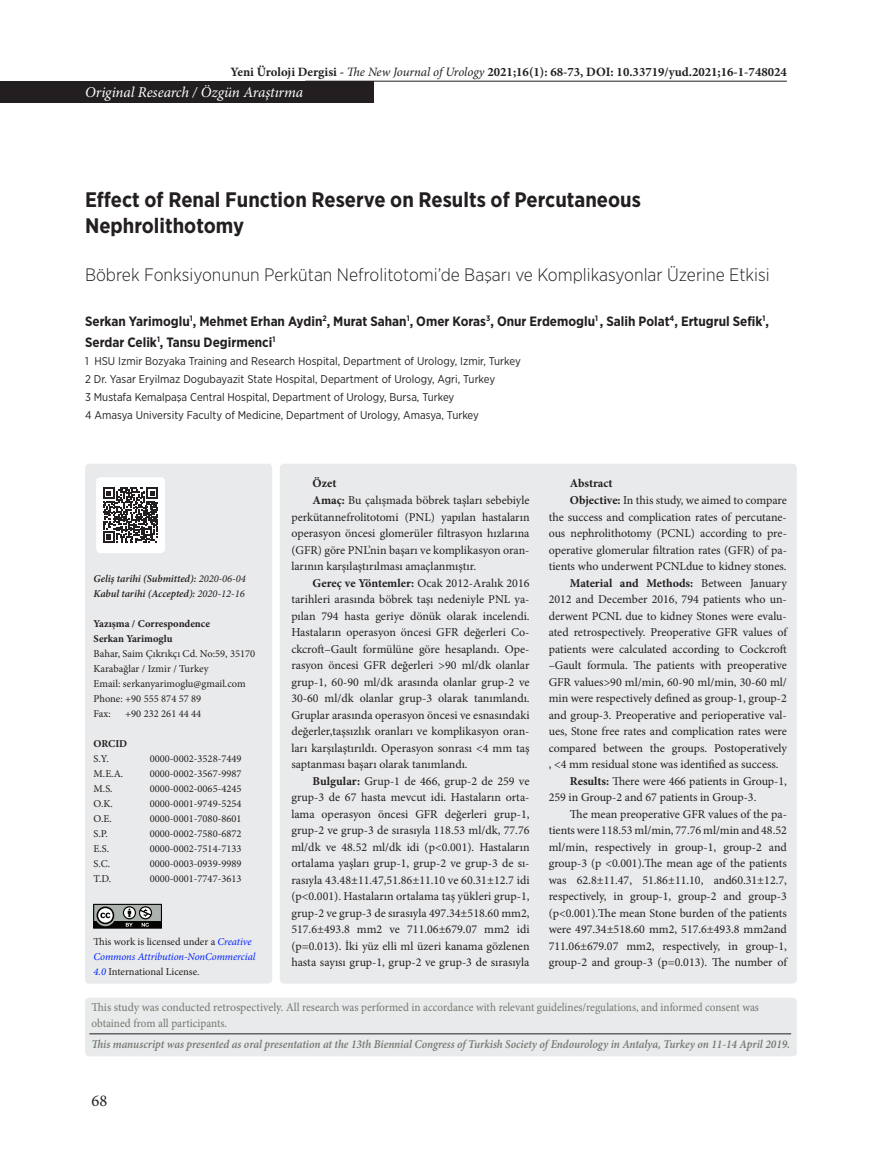
<style>
.page{position:relative;width:872px;height:1170px;background:#fff}
.page>*{position:absolute;margin:0;border:0;box-sizing:border-box;transform-origin:0 0}
.t1{font:700 21px/25.5px "Gotham Narrow";color:#231f20}
.t2{font:300 18px "Gotham Narrow";color:#231f20}
.t3{font:16.5px "Minion Pro";color:#231f20}
.t4{font:italic 15px "Minion Pro";letter-spacing:-.01em;color:#fff}
.t5{font:700 13.5px/21px "Gotham Narrow";color:#231f20}
.t6{font:700 12.75px "Minion Pro";color:#231f20}
.t7{font:12px "Minion Pro";color:#231f20}
.t8{font:12px/16.5px "Minion Pro";color:#717971}
.t9{font:italic 600 12px "Minion Pro";letter-spacing:-.005em;color:#717971;scale:.94 1}
.t10{font:700 12px "Minion Pro";color:#231f20}
.t11{font:11.25px/18px "Gotham Narrow";color:#231f20}
.t12{font:10.5px/15px "Minion Pro";color:#231f20}
.t13{font:italic 600 10.5px/15px "Minion Pro";letter-spacing:-.01em;color:#231f20}
.t14{font:700 10.5px/15px "Minion Pro";color:#231f20}
.s1{font-weight:400;font-style:italic}
.s2{font-weight:400}
.s3{font-style:italic;color:#02f}
.s4{font-weight:700}
</style>
<div class="page">
<div style="left:85px;top:997px;width:712px;height:59px;background:#e9eaeb;border-radius:4px"></div>
<div style="left:0;top:81px;width:373px;height:21px;background:#231f20"></div>
<hr style="left:305px;top:81px;width:482px;height:1px;background:#231f20">
<div style="left:85px;top:463px;width:187px;height:520px;background:#e9eaeb;border-radius:4px"></div>
<div style="left:280px;top:463px;width:517px;height:520px;background:#e9eaeb;border-radius:4px"></div>
<div style="left:96px;top:477px;width:69px;height:76px;background:#fff;border-radius:4px"></div>
<svg style="left:103px;top:487px;width:55px;height:56px"></svg>
<svg style="left:94px;top:906px;width:68px;height:23px"></svg>
<div style="left:93px;top:904px;width:69px;height:24px;border:1px solid #000"></div>
<hr style="left:89px;top:1033px;width:702px;height:1px;background:#231f20">
<p class="t6" style="left:231px;top:63px;width:558px">Yeni Üroloji Dergisi - <span class="s1">The New Journal of Urology</span> 2021;16(1): 68-73, DOI: 10.33719/yud.2021;16-1-748024</p>
<p class="t4" style="left:85px;top:82px;width:220px">Original Research / Özgün Araştırma</p>
<h1 class="t1" style="left:85px;top:187px;width:557px">Effect of Renal Function Reserve on Results of Percutaneous<br>Nephrolithotomy</h1>
<h2 class="t2" style="left:85px;top:263px;width:686px">Böbrek Fonksiyonunun Perkütan Nefrolitotomi’de Başarı ve Komplikasyonlar Üzerine Etkisi</h2>
<p class="t5" style="left:85px;top:310px;width:685px">Serkan Yarimoglu<sup>1</sup>, Mehmet Erhan Aydin<sup>2</sup>, Murat Sahan<sup>1</sup>, Omer Koras<sup>3</sup>, Onur Erdemoglu<sup>1</sup> , Salih Polat<sup>4</sup>, Ertugrul Sefik<sup>1</sup>,<br>Serdar Celik<sup>1</sup>, Tansu Degirmenci<sup>1</sup></p>
<p class="t11" style="left:85px;top:351px;width:437px">1 HSU Izmir Bozyaka Training and Research Hospital, Department of Urology, Izmir, Turkey 2 Dr. Yasar Eryilmaz Dogubayazit State Hospital, Department of Urology, Agri, Turkey<br>3 Mustafa Kemalpaşa Central Hospital, Department of Urology, Bursa, Turkey<br>4 Amasya University Faculty of Medicine, Department of Urology, Amasya, Turkey</p>
<p class="t13" style="left:94px;top:571px;width:154px">Geliş tarihi (Submitted): <span class="s2">2020-06-04<br></span>Kabul tarihi (Accepted): <span class="s2">2020-12-16</span></p>
<p class="t14" style="left:94px;top:616px;width:118px">Yazışma / Correspondence<br>Serkan Yarimoglu</p>
<p class="t12" style="left:94px;top:646px;width:163px">Bahar, Saim Çıkrıkçı Cd. No:59, 35170<br>Karabağlar / Izmir / Turkey<br>Email: serkanyarimoglu@gmail.com<br>Phone: +90 555 874 57 89<br>Fax:</p>
<p class="t12" style="left:125px;top:706px;width:78px">+90 232 261 44 44</p>
<p class="t14" style="left:94px;top:736px;width:35px">ORCID</p>
<p class="t12" style="left:94px;top:751px;width:31px">S.Y.<br>M.E.A.<br>M.S.<br>O.K.<br>O.E.<br>S.P.<br>E.S.<br>S.C.<br>T.D.</p>
<p class="t12" style="left:150px;top:751px;width:93px">0000-0002-3528-7449</p>
<p class="t12" style="left:150px;top:781px;width:93px">0000-0002-0065-4245</p>
<p class="t12" style="left:150px;top:811px;width:93px">0000-0001-7080-8601</p>
<p class="t12" style="left:150px;top:856px;width:93px">0000-0003-0939-9989</p>
<p class="t12" style="left:150px;top:766px;width:93px">0000-0002-3567-9987</p>
<p class="t12" style="left:150px;top:796px;width:93px">0000-0001-9749-5254</p>
<p class="t12" style="left:150px;top:826px;width:93px">0000-0002-7580-6872<br>0000-0002-7514-7133</p>
<p class="t12" style="left:150px;top:871px;width:93px">0000-0001-7747-3613</p>
<p class="t12" style="left:94px;top:934px;width:163px">This work is licensed under a <span class="s3">Creative<br>Commons Attribution-NonCommercial<br>4.0</span> International License.</p>
<p class="t10" style="left:313px;top:475px;width:25px">Özet</p>
<p class="t7" style="left:313px;top:492px;width:218px"><span class="s4">Amaç:</span> Bu çalışmada böbrek taşları sebebiyle</p>
<p class="t7" style="left:291px;top:508px;width:240px">perkütannefrolitotomi (PNL) yapılan hastaların</p>
<p class="t7" style="left:291px;top:525px;width:240px">operasyon öncesi glomerüler filtrasyon hızlarına</p>
<p class="t7" style="left:291px;top:541px;width:240px">(GFR) göre PNL’nin başarı ve komplikasyon oran-</p>
<p class="t7" style="left:291px;top:558px;width:186px">larının karşılaştırılması amaçlanmıştır.</p>
<p class="t7" style="left:313px;top:574px;width:218px"><span class="s4">Gereç ve Yöntemler:</span> Ocak 2012-Aralık 2016</p>
<p class="t7" style="left:291px;top:591px;width:240px">tarihleri arasında böbrek taşı nedeniyle PNL ya-</p>
<p class="t7" style="left:291px;top:607px;width:240px">pılan 794 hasta geriye dönük olarak incelendi.</p>
<p class="t7" style="left:291px;top:624px;width:240px">Hastaların operasyon öncesi GFR değerleri Co-</p>
<p class="t7" style="left:291px;top:640px;width:240px">ckcroft–Gault formülüne göre hesaplandı. Ope-</p>
<p class="t7" style="left:291px;top:657px;width:240px">rasyon öncesi GFR değerleri &gt;90 ml/dk olanlar</p>
<p class="t7" style="left:291px;top:673px;width:240px">grup-1, 60-90 ml/dk arasında olanlar grup-2 ve</p>
<p class="t7" style="left:291px;top:690px;width:240px">30-60 ml/dk olanlar grup-3 olarak tanımlandı.</p>
<p class="t7" style="left:291px;top:706px;width:240px">Gruplar arasında operasyon öncesi ve esnasındaki</p>
<p class="t7" style="left:291px;top:723px;width:240px">değerler,taşsızlık oranları ve komplikasyon oran-</p>
<p class="t7" style="left:291px;top:739px;width:240px">ları karşılaştırıldı. Operasyon sonrası &lt;4 mm taş</p>
<p class="t7" style="left:291px;top:756px;width:178px">saptanması başarı olarak tanımlandı.</p>
<p class="t7" style="left:313px;top:772px;width:218px"><span class="s4">Bulgular:</span> Grup-1 de 466, grup-2 de 259 ve</p>
<p class="t7" style="left:291px;top:789px;width:240px">grup-3 de 67 hasta mevcut idi. Hastaların orta-</p>
<p class="t7" style="left:291px;top:805px;width:240px">lama operasyon öncesi GFR değerleri grup-1,</p>
<p class="t7" style="left:291px;top:822px;width:240px">grup-2 ve grup-3 de sırasıyla 118.53 ml/dk, 77.76</p>
<p class="t7" style="left:291px;top:838px;width:240px">ml/dk ve 48.52 ml/dk idi (p&lt;0.001). Hastaların</p>
<p class="t7" style="left:291px;top:855px;width:240px">ortalama yaşları grup-1, grup-2 ve grup-3 de sı-</p>
<p class="t7" style="left:291px;top:871px;width:240px">rasıyla 43.48±11.47,51.86±11.10 ve 60.31±12.7 idi</p>
<p class="t7" style="left:291px;top:888px;width:240px">(p&lt;0.001). Hastaların ortalama taş yükleri grup-1,</p>
<p class="t7" style="left:291px;top:904px;width:240px">grup-2 ve grup-3 de sırasıyla 497.34±518.60 mm2,</p>
<p class="t7" style="left:291px;top:921px;width:240px">517.6±493.8 mm2 ve 711.06±679.07 mm2 idi</p>
<p class="t7" style="left:291px;top:937px;width:240px">(p=0.013). İki yüz elli ml üzeri kanama gözlenen</p>
<p class="t7" style="left:291px;top:954px;width:240px">hasta sayısı grup-1, grup-2 ve grup-3 de sırasıyla</p>
<p class="t10" style="left:570px;top:475px;width:44px">Abstract</p>
<p class="t7" style="left:570px;top:492px;width:218px"><span class="s4">Objective:</span> In this study, we aimed to compare</p>
<p class="t7" style="left:548px;top:508px;width:240px">the success and complication rates of percutane-</p>
<p class="t7" style="left:548px;top:525px;width:240px">ous nephrolithotomy (PCNL) according to pre-</p>
<p class="t7" style="left:548px;top:541px;width:240px">operative glomerular filtration rates (GFR) of pa-</p>
<p class="t7" style="left:548px;top:558px;width:239px">tients who underwent PCNLdue to kidney stones.</p>
<p class="t10" style="left:570px;top:574px;width:218px">Material and Methods: <span class="s2">Between January</span></p>
<p class="t7" style="left:548px;top:591px;width:240px">2012 and December 2016, 794 patients who un-</p>
<p class="t7" style="left:548px;top:607px;width:240px">derwent PCNL due to kidney Stones were evalu-</p>
<p class="t7" style="left:548px;top:624px;width:240px">ated retrospectively. Preoperative GFR values of</p>
<p class="t7" style="left:548px;top:640px;width:240px">patients were calculated according to Cockcroft</p>
<p class="t7" style="left:548px;top:657px;width:240px">–Gault formula. The patients with preoperative</p>
<p class="t7" style="left:548px;top:673px;width:240px">GFR values&gt;90 ml/min, 60-90 ml/min, 30-60 ml/</p>
<p class="t7" style="left:548px;top:690px;width:240px">min were respectively defined as group-1, group-2</p>
<p class="t7" style="left:548px;top:706px;width:240px">and group-3. Preoperative and perioperative val-</p>
<p class="t7" style="left:548px;top:723px;width:240px">ues, Stone free rates and complication rates were</p>
<p class="t7" style="left:548px;top:739px;width:240px">compared between the groups. Postoperatively</p>
<p class="t7" style="left:548px;top:756px;width:231px">, &lt;4 mm residual stone was identified as success.</p>
<p class="t7" style="left:570px;top:772px;width:218px"><span class="s4">Results:</span> There were 466 patients in Group-1,</p>
<p class="t7" style="left:548px;top:789px;width:209px">259 in Group-2 and 67 patients in Group-3.</p>
<p class="t7" style="left:570px;top:805px;width:218px">The mean preoperative GFR values of the pa-</p>
<p class="t7" style="left:548px;top:822px;width:240px">tients were 118.53 ml/min, 77.76 ml/min and 48.52</p>
<p class="t7" style="left:548px;top:838px;width:240px">ml/min, respectively in group-1, group-2 and</p>
<p class="t7" style="left:548px;top:855px;width:240px">group-3 (p &lt;0.001).The mean age of the patients</p>
<p class="t7" style="left:548px;top:871px;width:240px">was 62.8±11.47, 51.86±11.10, and60.31±12.7,</p>
<p class="t7" style="left:548px;top:888px;width:240px">respectively, in group-1, group-2 and group-3</p>
<p class="t7" style="left:548px;top:904px;width:240px">(p&lt;0.001).The mean Stone burden of the patients</p>
<p class="t7" style="left:548px;top:921px;width:240px">were 497.34±518.60 mm2, 517.6±493.8 mm2and</p>
<p class="t7" style="left:548px;top:937px;width:240px">711.06±679.07 mm2, respectively, in group-1,</p>
<p class="t7" style="left:548px;top:954px;width:240px">group-2 and group-3 (p=0.013). The number of</p>
<p class="t8" style="left:91px;top:998px;width:669px">This study was conducted retrospectively. All research was performed in accordance with relevant guidelines/regulations, and informed consent was obtained from all participants.</p>
<p class="t9" style="left:91px;top:1035px;width:744px">This manuscript was presented as oral presentation at the 13th Biennial Congress of Turkish Society of Endourology in Antalya, Turkey on 11-14 April 2019.</p>
<h3 class="t3" style="left:91px;top:1089px;width:17px">68</h3>
</div>
